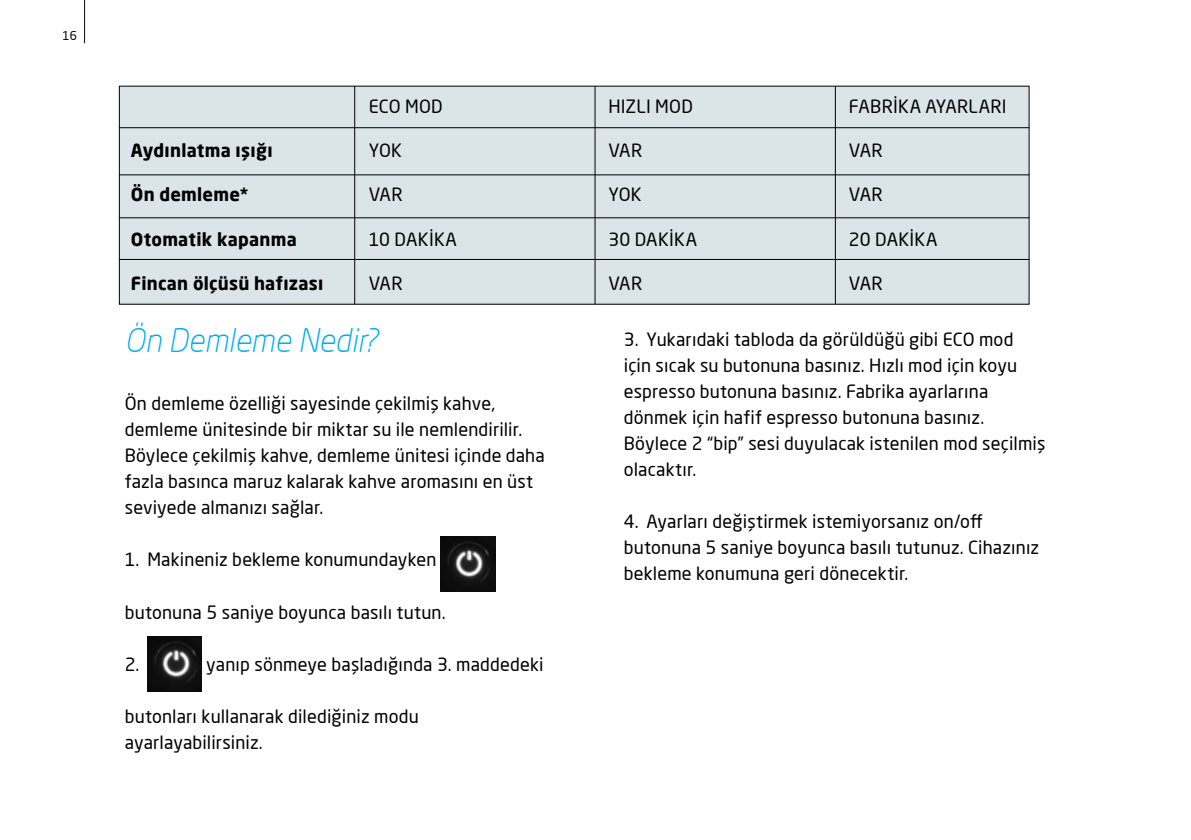
<style>
.page{position:relative;width:1191px;height:840px;background:#fff}
.page>*{position:absolute;margin:0;border:0;box-sizing:border-box;transform-origin:0 0}
.t1{font:italic 300 32px "Neo Sans Pro";letter-spacing:-.005em;color:#00aeef}
.t2{font:18px/26px "Neo Sans Pro";letter-spacing:.01em;color:#000}
.t3{font:700 18px "Neo Sans Pro";letter-spacing:.015em;color:#000}
.t4{font:12px "Neo Sans Pro";color:#000}
</style>
<div class="page">
<hr style="left:84px;top:0;width:1px;height:43px;background:#000">
<img style="left:441px;top:536px;width:54px;height:54px">
<img style="left:147px;top:636px;width:55px;height:54px">
<div style="left:119px;top:86px;width:910px;height:218px;background:#dbe4e9"></div>
<hr style="left:119px;top:127px;width:910px;height:1px;background:#000">
<hr style="left:119px;top:174px;width:910px;height:1px;background:#000">
<hr style="left:119px;top:217px;width:910px;height:1px;background:#000">
<hr style="left:119px;top:259px;width:910px;height:1px;background:#000">
<hr style="left:594px;top:86px;width:1px;height:218px;background:#000">
<hr style="left:354px;top:86px;width:1px;height:218px;background:#000">
<hr style="left:835px;top:86px;width:1px;height:218px;background:#000">
<p class="t4" style="left:62px;top:28px;width:16px">16</p>
<p class="t3" style="left:131px;top:139px;width:143px">Aydınlatma ışığı</p>
<p class="t3" style="left:131px;top:183px;width:119px">Ön demleme*</p>
<p class="t3" style="left:131px;top:227px;width:167px">Otomatik kapanma</p>
<p class="t3" style="left:131px;top:271px;width:194px">Fincan ölçüsü hafızası</p>
<p class="t2" style="left:369px;top:93px;width:75px">ECO MOD</p>
<p class="t2" style="left:369px;top:137px;width:35px">YOK</p>
<p class="t2" style="left:369px;top:181px;width:35px">VAR</p>
<p class="t2" style="left:369px;top:225px;width:90px">10 DAKİKA</p>
<p class="t2" style="left:369px;top:270px;width:35px">VAR</p>
<h1 class="t1" style="left:125px;top:321px;width:255px">Ön Demleme Nedir?</h1>
<p class="t2" style="left:125px;top:390px;width:421px">Ön demleme özelliği sayesinde çekilmiş kahve, demleme ünitesinde bir miktar su ile nemlendirilir.<br>Böylece çekilmiş kahve, demleme ünitesi içinde daha fazla basınca maruz kalarak kahve aromasını en üst seviyede almanızı sağlar.</p>
<p class="t2" style="left:125px;top:546px;width:313px">1. Makineniz bekleme konumundayken</p>
<p class="t2" style="left:125px;top:598px;width:322px">butonuna 5 saniye boyunca basılı tutun.</p>
<p class="t2" style="left:125px;top:650px;width:16px">2.</p>
<p class="t2" style="left:206px;top:650px;width:339px">yanıp sönmeye başladığında 3. maddedeki</p>
<p class="t2" style="left:125px;top:702px;width:295px">butonları kullanarak dilediğiniz modu ayarlayabilirsiniz.</p>
<p class="t2" style="left:608px;top:93px;width:86px">HIZLI MOD</p>
<p class="t2" style="left:608px;top:137px;width:35px">VAR</p>
<p class="t2" style="left:608px;top:181px;width:35px">YOK</p>
<p class="t2" style="left:608px;top:225px;width:90px">30 DAKİKA</p>
<p class="t2" style="left:608px;top:270px;width:35px">VAR</p>
<p class="t2" style="left:849px;top:93px;width:159px">FABRİKA AYARLARI</p>
<p class="t2" style="left:849px;top:137px;width:35px">VAR</p>
<p class="t2" style="left:849px;top:181px;width:35px">VAR</p>
<p class="t2" style="left:849px;top:225px;width:90px">20 DAKİKA</p>
<p class="t2" style="left:849px;top:270px;width:35px">VAR</p>
<p class="t2" style="left:624px;top:326px;width:423px">3. Yukarıdaki tabloda da görüldüğü gibi ECO mod<br>için sıcak su butonuna basınız. Hızlı mod için koyu espresso butonuna basınız. Fabrika ayarlarına dönmek için hafif espresso butonuna basınız.<br>Böylece 2 “bip” sesi duyulacak istenilen mod seçilmiş olacaktır.</p>
<p class="t2" style="left:624px;top:508px;width:417px">4. Ayarları değiştirmek istemiyorsanız on/off butonuna 5 saniye boyunca basılı tutunuz. Cihazınız bekleme konumuna geri dönecektir.</p>
</div>
